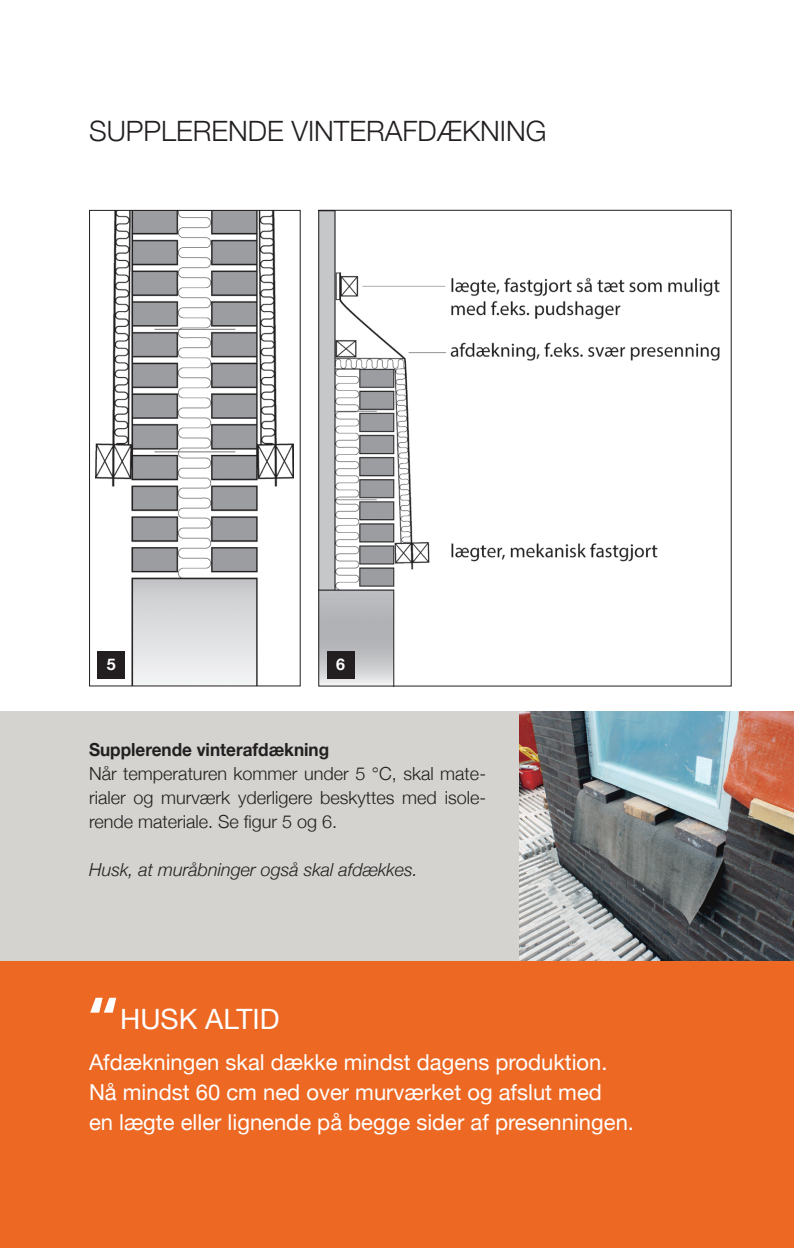
<style>
.page{position:relative;width:794px;height:1248px;background:#fff}
.page>*{position:absolute;margin:0;border:0;box-sizing:border-box;transform-origin:0 0}
.t1{font:700 57.6px "Soho W02";color:#fff}
.t2{font:300 28px "Helvetica Neue";color:#231f20}
.t3{font:28px "Helvetica Neue";color:#fff}
.t4{font:22px/30px "Helvetica Neue";color:#fff}
.t5{font:300 18px/24px "Helvetica Neue";color:#231f20}
.t6{font:italic 300 18px "Helvetica Neue";color:#231f20}
.t7{font:700 16px "Helvetica Neue";color:#fff}
.s1{font-weight:700}
</style>
<div class="page">
<div style="left:0;top:711px;width:520px;height:250px;background:#d2d1cc"></div>
<img style="left:320px;top:212px;width:400px;height:472px">
<div style="left:327px;top:651px;width:27px;height:28px;background:#231f20"></div>
<img style="left:95px;top:212px;width:198px;height:472px">
<div style="left:89px;top:210px;width:211px;height:476px;border:1px solid #231f20"></div>
<div style="left:97px;top:651px;width:28px;height:28px;background:#231f20"></div>
<img style="left:520px;top:711px;width:274px;height:250px">
<div style="left:0;top:961px;width:794px;height:286px;background:#ec6823"></div>
<p class="t2" style="left:89px;top:113px;width:459px">SUPPLERENDE VINTERAFDÆKNING</p>
<p class="t7" style="left:107px;top:654px;width:10px">5</p>
<p class="t7" style="left:336px;top:654px;width:10px">6</p>
<p class="t5" style="left:89px;top:736px;width:398px"><span class="s1">Supplerende vinterafdækning<br></span>Når temperaturen kommer under 5 °C, skal mate&shy;rialer og murværk yderligere beskyttes med isole&shy;rende materiale. Se figur 5 og 6.</p>
<p class="t6" style="left:89px;top:858px;width:330px">Husk, at muråbninger også skal afdækkes.</p>
<p class="t1" style="left:89px;top:983px;width:30px">“</p>
<p class="t3" style="left:120px;top:1001px;width:161px">HUSK ALTID</p>
<p class="t4" style="left:89px;top:1046px;width:546px">Afdækningen skal dække mindst dagens produktion.<br>Nå mindst 60 cm ned over murværket og afslut med<br>en lægte eller lignende på begge sider af presenningen.</p>
</div>
